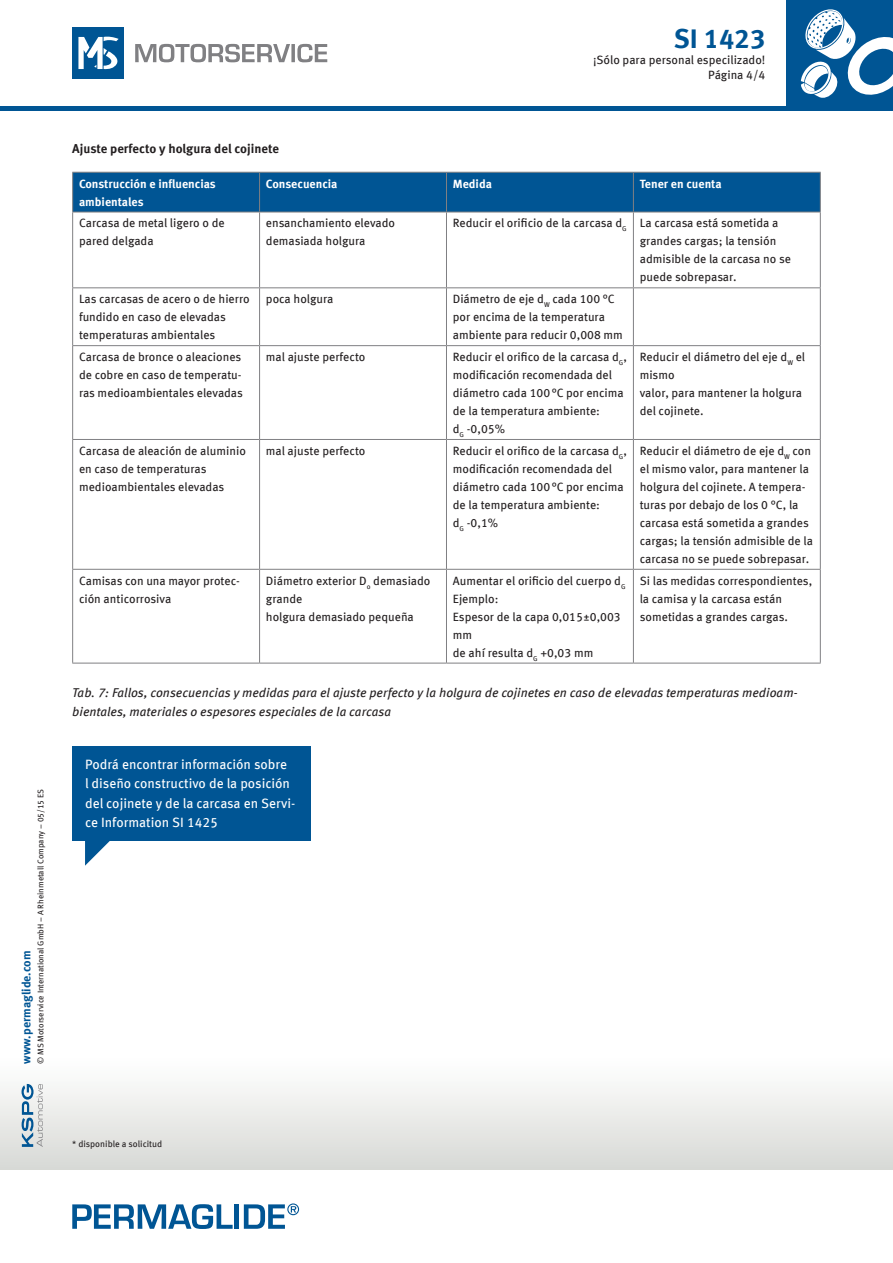
<style>
.page{position:relative;width:893px;height:1263px;background:#fff}
.page>*{position:absolute;margin:0;border:0;box-sizing:border-box;transform-origin:0 0}
.t1{font:700 27px "Meta OFC";color:#005594}
.t2{font:13.5px/19.5px "Meta OFC";color:#fff}
.t3{font:italic 12.75px/18.8px "Meta OFC";color:#231f20}
.t4{font:700 12.75px "Meta OFC";color:#231f20}
.t5{font:12px/18px "Meta OFC";color:#231f20}
.t6{font:700 12px/18px "Meta OFC";color:#fff}
.t7{font:700 12px "Meta OFC";color:#005594}
.t8{font:9px "Meta OFC";color:#231f20}
.t9{font:8.25px "Meta OFC";color:#231f20}
</style>
<div class="page">
<div style="left:0;top:106px;width:893px;height:5px;background:#005594"></div>
<svg style="left:135px;top:44px;width:192px;height:19px"></svg>
<div style="left:72px;top:28px;width:51px;height:51px;background:#005594"></div>
<svg style="left:78px;top:36px;width:41px;height:33px"></svg>
<div style="left:0;top:1054px;width:893px;height:115px;background:linear-gradient(to bottom,#fff,#d8d9d6)"></div>
<svg style="left:22px;top:1084px;width:21px;height:63px"></svg>
<div style="left:787px;top:0;width:106px;height:106px;background:#005594"></div>
<svg style="left:801px;top:9px;width:92px;height:89px"></svg>
<svg style="left:72px;top:1204px;width:161px;height:25px"></svg>
<div style="left:234px;top:1204px;width:5px;height:25px;background:#005594"></div>
<svg style="left:244px;top:1203px;width:55px;height:26px"></svg>
<div style="left:73px;top:173px;width:747px;height:39px;background:#005594"></div>
<svg style="left:73px;top:213px;width:747px;height:450px"></svg>
<hr style="left:259px;top:173px;width:1px;height:39px;background:#808083">
<hr style="left:446px;top:173px;width:1px;height:39px;background:#808083">
<hr style="left:633px;top:173px;width:1px;height:39px;background:#808083">
<hr style="left:72px;top:212px;width:1px;height:75px;background:#808083">
<hr style="left:259px;top:212px;width:1px;height:75px;background:#808083">
<hr style="left:446px;top:212px;width:1px;height:75px;background:#808083">
<hr style="left:633px;top:212px;width:1px;height:75px;background:#808083">
<hr style="left:820px;top:212px;width:1px;height:75px;background:#808083">
<hr style="left:72px;top:287px;width:188px;height:1px;background:#808083">
<hr style="left:72px;top:288px;width:1px;height:57px;background:#808083">
<hr style="left:260px;top:287px;width:186px;height:1px;background:#808083">
<hr style="left:259px;top:288px;width:1px;height:57px;background:#808083">
<hr style="left:446px;top:287px;width:187px;height:1px;background:#808083">
<hr style="left:446px;top:288px;width:1px;height:57px;background:#808083">
<hr style="left:633px;top:287px;width:188px;height:1px;background:#808083">
<hr style="left:633px;top:288px;width:1px;height:57px;background:#808083">
<hr style="left:820px;top:288px;width:1px;height:57px;background:#808083">
<hr style="left:72px;top:345px;width:188px;height:1px;background:#808083">
<hr style="left:72px;top:346px;width:1px;height:93px;background:#808083">
<hr style="left:260px;top:345px;width:186px;height:1px;background:#808083">
<hr style="left:259px;top:346px;width:1px;height:93px;background:#808083">
<hr style="left:446px;top:345px;width:187px;height:1px;background:#808083">
<hr style="left:446px;top:346px;width:1px;height:93px;background:#808083">
<hr style="left:633px;top:345px;width:188px;height:1px;background:#808083">
<hr style="left:633px;top:346px;width:1px;height:93px;background:#808083">
<hr style="left:820px;top:346px;width:1px;height:93px;background:#808083">
<hr style="left:72px;top:172px;width:188px;height:1px;background:#808083">
<hr style="left:72px;top:173px;width:1px;height:39px;background:#808083">
<hr style="left:260px;top:172px;width:186px;height:1px;background:#808083">
<hr style="left:446px;top:172px;width:187px;height:1px;background:#808083">
<hr style="left:633px;top:172px;width:188px;height:1px;background:#808083">
<hr style="left:820px;top:173px;width:1px;height:39px;background:#808083">
<hr style="left:72px;top:212px;width:188px;height:1px;background:#808083">
<hr style="left:260px;top:212px;width:186px;height:1px;background:#808083">
<hr style="left:446px;top:212px;width:187px;height:1px;background:#808083">
<hr style="left:633px;top:212px;width:188px;height:1px;background:#808083">
<hr style="left:72px;top:439px;width:188px;height:1px;background:#808083">
<hr style="left:72px;top:440px;width:1px;height:129px;background:#808083">
<hr style="left:260px;top:439px;width:186px;height:1px;background:#808083">
<hr style="left:259px;top:440px;width:1px;height:129px;background:#808083">
<hr style="left:446px;top:439px;width:187px;height:1px;background:#808083">
<hr style="left:446px;top:440px;width:1px;height:129px;background:#808083">
<hr style="left:633px;top:439px;width:188px;height:1px;background:#808083">
<hr style="left:633px;top:440px;width:1px;height:129px;background:#808083">
<hr style="left:820px;top:440px;width:1px;height:129px;background:#808083">
<hr style="left:72px;top:569px;width:188px;height:1px;background:#808083">
<hr style="left:72px;top:570px;width:1px;height:93px;background:#808083">
<hr style="left:72px;top:663px;width:188px;height:1px;background:#808083">
<hr style="left:260px;top:569px;width:186px;height:1px;background:#808083">
<hr style="left:259px;top:570px;width:1px;height:93px;background:#808083">
<hr style="left:260px;top:663px;width:186px;height:1px;background:#808083">
<hr style="left:446px;top:569px;width:187px;height:1px;background:#808083">
<hr style="left:446px;top:570px;width:1px;height:93px;background:#808083">
<hr style="left:446px;top:663px;width:187px;height:1px;background:#808083">
<hr style="left:633px;top:569px;width:188px;height:1px;background:#808083">
<hr style="left:633px;top:570px;width:1px;height:93px;background:#808083">
<hr style="left:820px;top:570px;width:1px;height:93px;background:#808083">
<hr style="left:633px;top:663px;width:188px;height:1px;background:#808083">
<div style="left:72px;top:746px;width:238px;height:94px;background:#005594"></div>
<svg style="left:85px;top:840px;width:26px;height:26px"></svg>
<p class="t9" style="left:35px;top:1064px;width:276px;rotate:-90deg">© MS Motorservice International GmbH – A Rheinmetall Company – 05/15 ES</p>
<p class="t7" style="left:19px;top:1064px;width:115px;rotate:-90deg">www.permaglide.com</p>
<p class="t4" style="left:72px;top:141px;width:208px">Ajuste perfecto y holgura del cojinete</p>
<h1 class="t1" style="left:674px;top:22px;width:93px">SI 1423</h1>
<p class="t5" style="left:708px;top:66px;width:59px">Página 4/4</p>
<p class="t5" style="left:593px;top:51px;width:174px">¡Sólo para personal especilizado!</p>
<p class="t6" style="left:79px;top:175px;width:138px">Construcción e influencias ambientales</p>
<p class="t6" style="left:266px;top:175px;width:73px">Consecuencia</p>
<p class="t6" style="left:453px;top:175px;width:41px">Medida</p>
<p class="t6" style="left:640px;top:175px;width:83px">Tener en cuenta</p>
<p class="t5" style="left:79px;top:214px;width:147px">Carcasa de metal ligero o de pared delgada</p>
<p class="t5" style="left:266px;top:214px;width:131px">ensanchamiento elevado demasiada holgura</p>
<p class="t5" style="left:640px;top:214px;width:153px;text-indent:-187px">Reducir el orificio de la carcasa d<sub>G</sub> La carcasa está sometida a grandes cargas; la tensión admisible de la carcasa no se puede sobrepasar.</p>
<p class="t5" style="left:79px;top:290px;width:172px">Las carcasas de acero o de hierro fundido en caso de elevadas temperaturas ambientales</p>
<p class="t5" style="left:266px;top:290px;width:69px">poca holgura</p>
<p class="t5" style="left:453px;top:290px;width:172px">Diámetro de eje d<sub>W</sub> cada 100 °C por encima de la temperatura ambiente para reducir 0,008 mm</p>
<p class="t5" style="left:79px;top:348px;width:165px">Carcasa de bronce o aleaciones de cobre en caso de temperatu&shy;ras medioambientales elevadas</p>
<p class="t5" style="left:266px;top:348px;width:101px">mal ajuste perfecto</p>
<p class="t5" style="left:453px;top:348px;width:176px">Reducir el orifico de la carcasa d<sub>G</sub>, modificación recomendada del diámetro cada 100°C por encima de la temperatura ambiente:<br>d<sub>G</sub> -0,05%</p>
<p class="t5" style="left:640px;top:348px;width:167px">Reducir el diámetro del eje d<sub>W</sub> el mismo<br>valor, para mantener la holgura del cojinete.</p>
<p class="t5" style="left:79px;top:442px;width:168px">Carcasa de aleación de aluminio en caso de temperaturas medioambientales elevadas</p>
<p class="t5" style="left:266px;top:442px;width:101px">mal ajuste perfecto</p>
<p class="t5" style="left:453px;top:442px;width:176px">Reducir el orifico de la carcasa d<sub>G</sub>, modificación recomendada del diámetro cada 100°C por encima de la temperatura ambiente:<br>d<sub>G</sub> -0,1%</p>
<p class="t5" style="left:640px;top:442px;width:175px">Reducir el diámetro de eje d<sub>W</sub> con el mismo valor, para mantener la holgura del cojinete. A tempera&shy;turas por debajo de los 0 °C, la carcasa está sometida a grandes cargas; la tensión admisible de la carcasa no se puede sobrepasar.</p>
<p class="t5" style="left:79px;top:572px;width:162px">Camisas con una mayor protec&shy;ción anticorrosiva</p>
<p class="t5" style="left:266px;top:572px;width:166px">Diámetro exterior D<sub>o</sub> demasiado grande<br>holgura demasiado pequeña</p>
<p class="t5" style="left:453px;top:572px;width:174px">Aumentar el orificio del cuerpo d<sub>G<br></sub>Ejemplo:<br>Espesor de la capa 0,015±0,003 mm<br>de ahí resulta d<sub>G</sub> +0,03 mm</p>
<p class="t5" style="left:640px;top:572px;width:174px">Si las medidas correspondientes, la camisa y la carcasa están sometidas a grandes cargas.</p>
<p class="t3" style="left:72px;top:683px;width:727px">Tab. 7: Fallos, consecuencias y medidas para el ajuste perfecto y la holgura de cojinetes en caso de elevadas temperaturas medioam&shy;bientales, materiales o espesores especiales de la carcasa</p>
<p class="t2" style="left:85px;top:754px;width:212px">Podrá encontrar información sobre<br>l diseño constructivo de la posición del cojinete y de la carcasa en Servi&shy;ce Information SI 1425</p>
<p class="t8" style="left:72px;top:1138px;width:91px">* disponible a solicitud</p>
</div>
